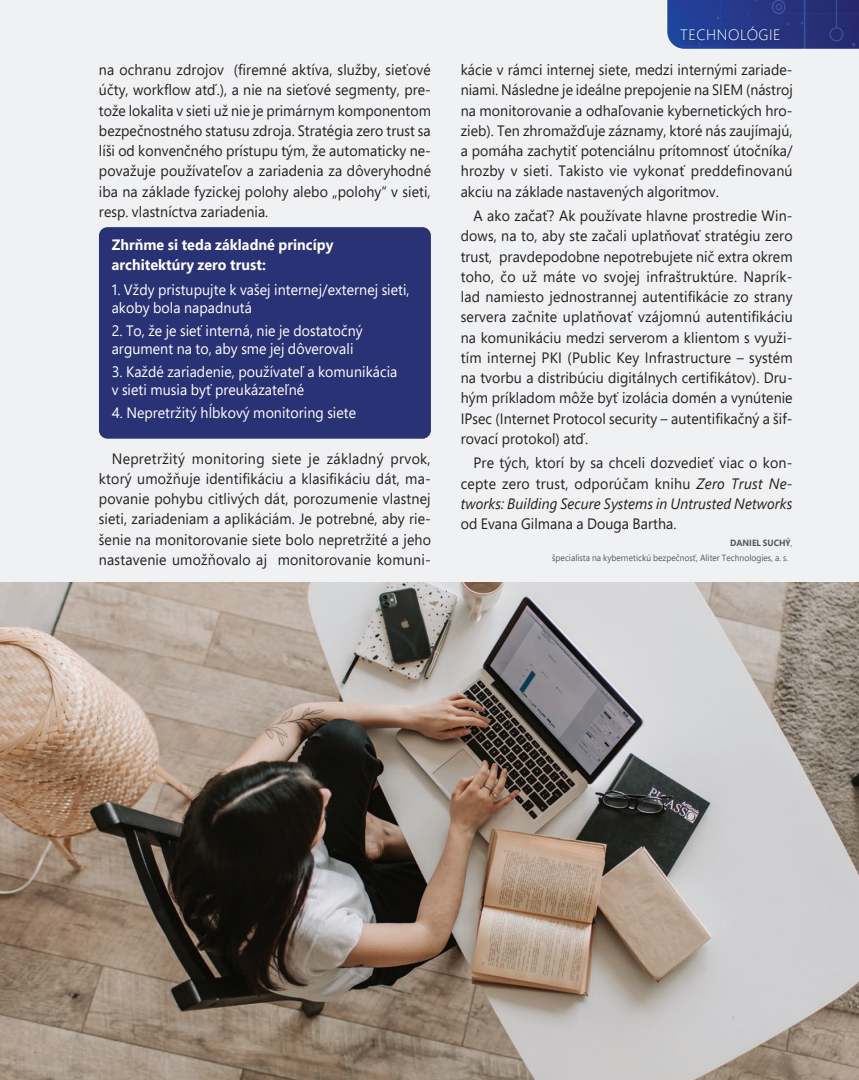
<style>
.page{position:relative;width:859px;height:1080px;background:#fff}
.page>*{position:absolute;margin:0;border:0;box-sizing:border-box;transform-origin:0 0}
.t1{font:15px/20.2px "Segoe Pro";letter-spacing:.005em;color:#231f20;text-align:justify;scale:.95 1}
.t2{font:15px/18px "Segoe Pro";letter-spacing:.005em;color:#fff;scale:.95 1}
.t3{font:700 15px/20.2px "Segoe Pro";letter-spacing:.005em;color:#fff;scale:.95 1}
.t4{font:300 15px "Segoe UI";letter-spacing:.035em;color:#fff}
.t5{font:9px/15px "Segoe Pro";color:#57585a;scale:.95 1}
.s1{font-style:italic}
.s2{font-weight:700}
</style>
<div class="page">
<div style="left:0;top:0;width:859px;height:583px;background:#f0f1f2"></div>
<img style="left:667px;top:0;width:192px;height:49px">
<img style="left:679px;top:25px;width:108px;height:22px">
<img style="left:0;top:583px;width:859px;height:497px">
<div style="left:99px;top:227px;width:332px;height:212px;background:#293274;border-radius:9px"></div>
<p class="t1" style="left:99px;top:59px;width:351px">na ochranu zdrojov (firemné aktíva, služby, sieťové účty, workflow atď.), a nie na sieťové segmenty, pre&shy;tože lokalita v sieti už nie je primárnym komponentom bezpečnostného statusu zdroja. Stratégia zero trust sa líši od konvenčného prístupu tým, že automaticky ne&shy;považuje používateľov a zariadenia za dôveryhodné iba na základe fyzickej polohy alebo „polohy“ v sieti, resp. vlastníctva zariadenia.</p>
<p class="t3" style="left:112px;top:234px;width:235px">Zhrňme si teda základné princípy architektúry zero trust:</p>
<p class="t2" style="left:112px;top:280px;width:315px">1. Vždy pristupujte k vašej internej/externej sieti, akoby bola napadnutá</p>
<p class="t2" style="left:112px;top:321px;width:266px">2. To, že je sieť interná, nie je dostatočný argument na to, aby sme jej dôverovali</p>
<p class="t2" style="left:112px;top:362px;width:302px">3. Každé zariadenie, používateľ a komunikácia v sieti musia byť preukázateľné</p>
<p class="t2" style="left:112px;top:403px;width:259px">4. Nepretržitý hĺbkový monitoring siete</p>
<p class="t1" style="left:99px;top:448px;width:351px;text-indent:13px">Nepretržitý monitoring siete je základný prvok, ktorý umožňuje identifikáciu a klasifikáciu dát, ma&shy;povanie pohybu citlivých dát, porozumenie vlastnej sieti, zariadeniam a aplikáciám. Je potrebné, aby rie&shy;šenie na monitorovanie siete bolo nepretržité a jeho nastavenie umožňovalo aj monitorovanie komuni-</p>
<p class="t4" style="left:680px;top:20px;width:102px">TECHNOLÓGIE</p>
<p class="t1" style="left:461px;top:59px;width:351px">kácie v rámci internej siete, medzi internými zariade&shy;niami. Následne je ideálne prepojenie na SIEM (nástroj na monitorovanie a odhaľovanie kybernetických hro&shy;zieb). Ten zhromažďuje záznamy, ktoré nás zaujímajú, a pomáha zachytiť potenciálnu prítomnosť útočníka/ hrozby v sieti. Takisto vie vykonať preddefinovanú akciu na základe nastavených algoritmov.</p>
<p class="t1" style="left:461px;top:205px;width:351px;text-indent:13px">A ako začať? Ak používate hlavne prostredie Win&shy;dows, na to, aby ste začali uplatňovať stratégiu zero trust, pravdepodobne nepotrebujete nič extra okrem toho, čo už máte vo svojej infraštruktúre. Naprík&shy;lad namiesto jednostrannej autentifikácie zo strany servera začnite uplatňovať vzájomnú autentifikáciu na komunikáciu medzi serverom a klientom s využi&shy;tím internej PKI (Public Key Infrastructure – systém na tvorbu a distribúciu digitálnych certifikátov). Dru&shy;hým príkladom môže byť izolácia domén a vynútenie IPsec (Internet Protocol security – autentifikačný a šif&shy;rovací protokol) atď.</p>
<p class="t1" style="left:461px;top:452px;width:351px;text-indent:13px">Pre tých, ktorí by sa chceli dozvedieť viac o kon&shy;cepte zero trust, odporúčam knihu <span class="s1">Zero Trust Ne&shy;tworks: Building Secure Systems in Untrusted Networks</span></p>
<p class="t1" style="left:461px;top:513px;width:229px">od Evana Gilmana a Douga Bartha.</p>
<p class="t5" style="left:552px;top:535px;width:254px;text-indent:178px"><span class="s2">DANIEL SUCHÝ</span>, špecialista na kybernetickú bezpečnosť, Aliter Technologies, a. s.</p>
</div>
